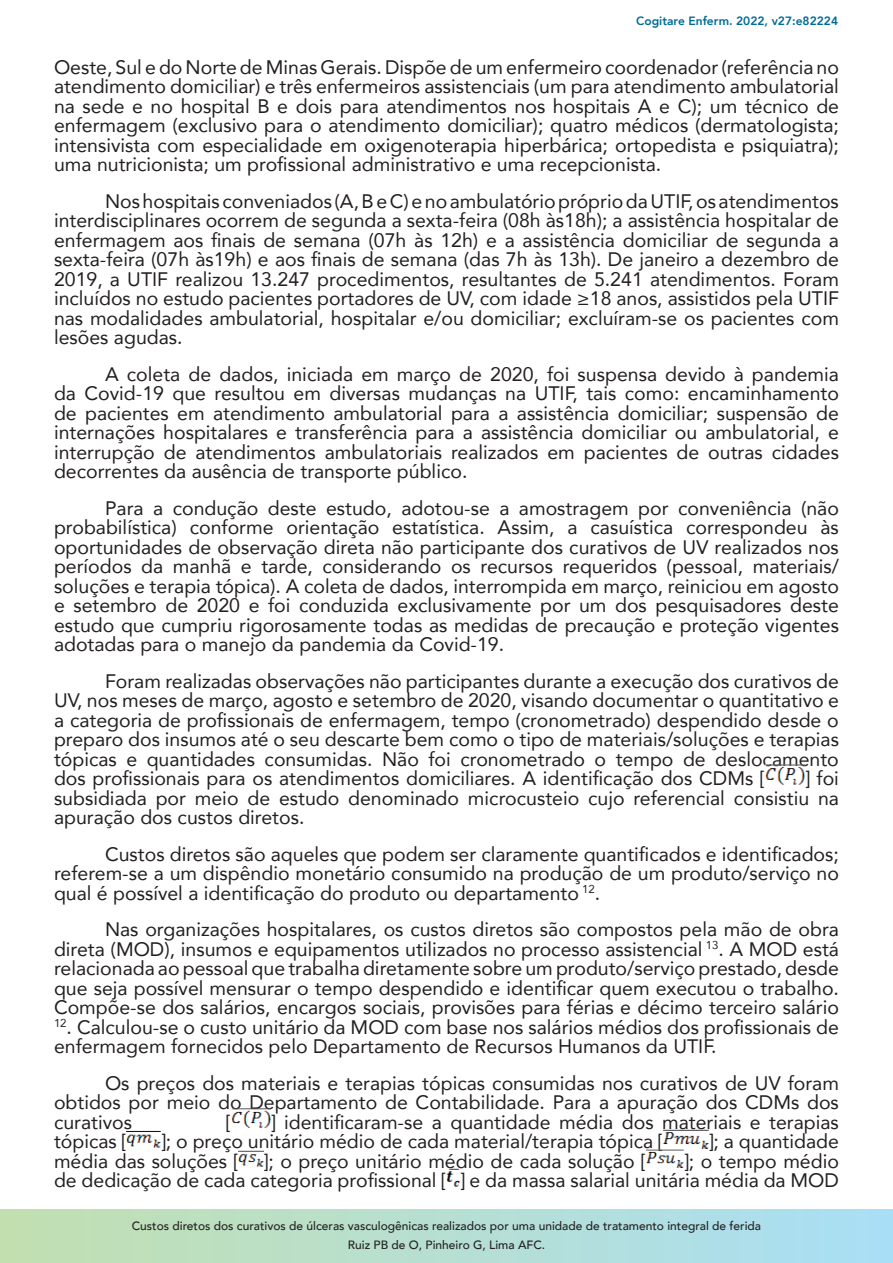
<style>
.page{position:relative;width:893px;height:1263px;background:#fff}
.page>*{position:absolute;margin:0;border:0;box-sizing:border-box;transform-origin:0 0}
.TEXTO{font:19.5px/19.5px "Avenir";color:#231f20;text-align:justify}
.t1{font:500 12px/18.6px "Avenir";color:#231f20;text-align:center}
.t2{font:800 12px "Avenir";color:#006c95}
</style>
<div class="page">
<svg style="left:0;top:1209px;width:893px;height:54px;background:#b6dfd2"></svg>
<img style="left:765px;top:764px;width:40px;height:21px">
<img style="left:231px;top:1108px;width:40px;height:20px">
<img style="left:127px;top:1130px;width:34px;height:18px">
<img style="left:663px;top:1129px;width:45px;height:19px">
<img style="left:239px;top:1150px;width:24px;height:17px">
<img style="left:646px;top:1146px;width:38px;height:22px">
<img style="left:447px;top:1168px;width:13px;height:19px">
<p class="t2" style="left:636px;top:10px;width:203px">Cogitare Enferm. 2022, v27:e82224</p>
<p class="TEXTO" style="left:54px;top:56px;width:787px">Oeste, Sul e do Norte de Minas Gerais. Dispõe de um enfermeiro coordenador (referência no atendimento domiciliar) e três enfermeiros assistenciais (um para atendimento ambulatorial na sede e no hospital B e dois para atendimentos nos hospitais A e C); um técnico de enfermagem (exclusivo para o atendimento domiciliar); quatro médicos (dermatologista; intensivista com especialidade em oxigenoterapia hiperbárica; ortopedista e psiquiatra); uma nutricionista; um profissional administrativo e uma recepcionista.</p>
<p class="TEXTO" style="left:54px;top:190px;width:786px;text-indent:51px">Nos hospitais conveniados (A, B e C) e no ambulatório próprio da UTIF, os atendimentos interdisciplinares ocorrem de segunda a sexta-feira (08h às18h); a assistência hospitalar de enfermagem aos finais de semana (07h às 12h) e a assistência domiciliar de segunda a sexta-feira (07h às19h) e aos finais de semana (das 7h às 13h). De janeiro a dezembro de 2019, a UTIF realizou 13.247 procedimentos, resultantes de 5.241 atendimentos. Foram incluídos no estudo pacientes portadores de UV, com idade ≥18 anos, assistidos pela UTIF nas modalidades ambulatorial, hospitalar e/ou domiciliar; excluíram-se os pacientes com lesões agudas.</p>
<p class="TEXTO" style="left:54px;top:363px;width:786px;text-indent:51px">A coleta de dados, iniciada em março de 2020, foi suspensa devido à pandemia da Covid-19 que resultou em diversas mudanças na UTIF, tais como: encaminhamento de pacientes em atendimento ambulatorial para a assistência domiciliar; suspensão de internações hospitalares e transferência para a assistência domiciliar ou ambulatorial, e interrupção de atendimentos ambulatoriais realizados em pacientes de outras cidades decorrentes da ausência de transporte público.</p>
<p class="TEXTO" style="left:54px;top:497px;width:786px;text-indent:51px">Para a condução deste estudo, adotou-se a amostragem por conveniência (não probabilística) conforme orientação estatística. Assim, a casuística correspondeu às oportunidades de observação direta não participante dos curativos de UV realizados nos períodos da manhã e tarde, considerando os recursos requeridos (pessoal, materiais/ soluções e terapia tópica). A coleta de dados, interrompida em março, reiniciou em agosto e setembro de 2020 e foi conduzida exclusivamente por um dos pesquisadores deste estudo que cumpriu rigorosamente todas as medidas de precaução e proteção vigentes adotadas para o manejo da pandemia da Covid-19.</p>
<p class="TEXTO" style="left:54px;top:670px;width:786px;text-indent:51px">Foram realizadas observações não participantes durante a execução dos curativos de UV, nos meses de março, agosto e setembro de 2020, visando documentar o quantitativo e a categoria de profissionais de enfermagem, tempo (cronometrado) despendido desde o preparo dos insumos até o seu descarte bem como o tipo de materiais/soluções e terapias tópicas e quantidades consumidas. Não foi cronometrado o tempo de deslocamento dos profissionais para os atendimentos domiciliares. A identificação dos CDMs [</p>
<p class="TEXTO" style="left:54px;top:768px;width:786px;text-indent:751px">] foi subsidiada por meio de estudo denominado microcusteio cujo referencial consistiu na apuração dos custos diretos.</p>
<p class="TEXTO" style="left:54px;top:843px;width:786px;text-indent:51px">Custos diretos são aqueles que podem ser claramente quantificados e identificados; referem-se a um dispêndio monetário consumido na produção de um produto/serviço no qual é possível a identificação do produto ou departamento <sup>12</sup>.</p>
<p class="TEXTO" style="left:54px;top:919px;width:786px;text-indent:51px">Nas organizações hospitalares, os custos diretos são compostos pela mão de obra direta (MOD), insumos e equipamentos utilizados no processo assistencial <sup>13</sup>. A MOD está relacionada ao pessoal que trabalha diretamente sobre um produto/serviço prestado, desde que seja possível mensurar o tempo despendido e identificar quem executou o trabalho.<br>Compõe-se dos salários, encargos sociais, provisões para férias e décimo terceiro salário</p>
<p class="TEXTO" style="left:54px;top:1016px;width:786px"><sup>12</sup>. Calculou-se o custo unitário da MOD com base nos salários médios dos profissionais de enfermagem fornecidos pelo Departamento de Recursos Humanos da UTIF.</p>
<p class="TEXTO" style="left:54px;top:1072px;width:786px;text-indent:51px">Os preços dos materiais e terapias tópicas consumidas nos curativos de UV foram obtidos por meio do Departamento de Contabilidade. Para a apuração dos CDMs dos curativos</p>
<p class="TEXTO" style="left:226px;top:1111px;width:7px">[</p>
<p class="TEXTO" style="left:271px;top:1111px;width:570px">] identificaram-se a quantidade média dos materiais e terapias</p>
<p class="TEXTO" style="left:54px;top:1131px;width:74px">tópicas [</p>
<p class="TEXTO" style="left:161px;top:1131px;width:504px">]; o preço unitário médio de cada material/terapia tópica [</p>
<p class="TEXTO" style="left:708px;top:1131px;width:132px">]; a quantidade</p>
<p class="TEXTO" style="left:54px;top:1150px;width:186px">média das soluções [</p>
<p class="TEXTO" style="left:263px;top:1150px;width:384px">]; o preço unitário médio de cada solução [</p>
<p class="TEXTO" style="left:54px;top:1150px;width:786px;text-align:right">]; o tempo médio<br>de dedicação de cada categoria profissional [ ] e da massa salarial unitária média da MOD</p>
<p class="t1" style="left:132px;top:1216px;width:631px">Custos diretos dos curativos de úlceras vasculogênicas realizados por uma unidade de tratamento integral de ferida<br>Ruiz PB de O, Pinheiro G, Lima AFC.</p>
</div>
